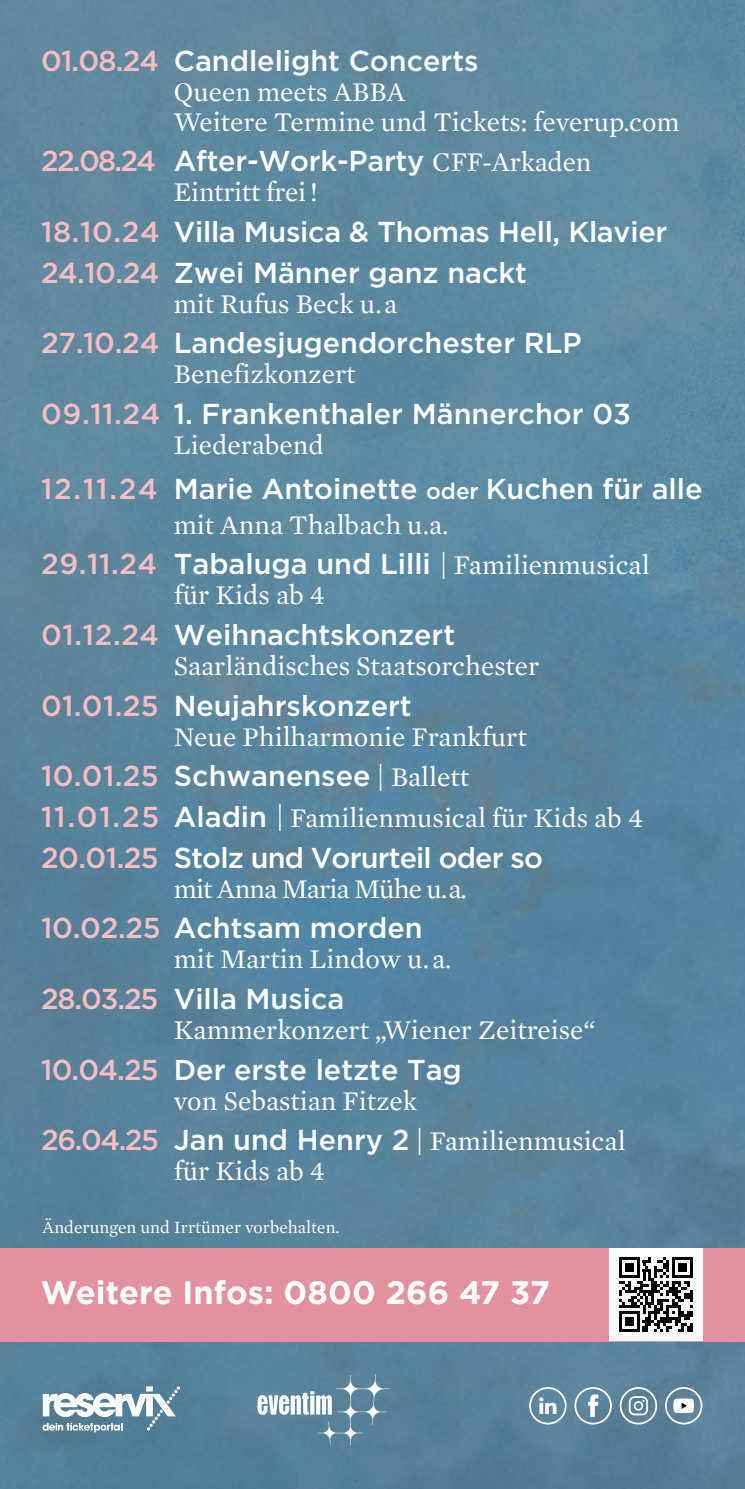
<style>
.page{position:relative;width:745px;height:1489px;background:#fff}
.page>*{position:absolute;margin:0;border:0;box-sizing:border-box;transform-origin:0 0}
.t1{font:700 32.5px "Gotham";color:#fff}
.t2{font:500 28.75px/40.5px "Gotham CFF";color:#fff}
.t3{font:500 28.75px "Gotham CFF";letter-spacing:-.03em;color:#fff}
.t4{font:27.5px/30px "Mercury Text G1";color:#fff}
.t5{font:27.5px "Mercury Text G1";letter-spacing:-.03em;color:#fff}
.t6{font:17.5px "Mercury Text G1";color:#fff}
.s1{color:#f7bdc3}
.s2{font-family:"Mercury Text G1";font-weight:400;font-size:27.5px}
.s3{font-size:22.5px}
.s4{font-family:"Mercury Text G1";font-weight:400}
.s5{font-family:"Gotham CFF";font-weight:500;font-size:28.75px;color:#f7bdc3}
.s6{font-family:"Gotham CFF";font-weight:500;font-size:28.75px}
.s7{font-size:28.75px}
</style>
<div class="page">
<img style="left:0;top:0;width:744px;height:1488px">
<svg style="left:43px;top:1385px;width:137px;height:47px"></svg>
<svg style="left:257px;top:1374px;width:132px;height:70px;background:#7295aa"></svg>
<div style="left:574px;top:1386px;width:37px;height:38px;border:2px solid #fff;border-radius:50%"></div>
<svg style="left:587px;top:1394px;width:11px;height:22px"></svg>
<svg style="left:628px;top:1395px;width:19px;height:20px"></svg>
<div style="left:619px;top:1386px;width:37px;height:38px;border:2px solid #fff;border-radius:50%"></div>
<svg style="left:539px;top:1397px;width:17px;height:16px"></svg>
<div style="left:529px;top:1386px;width:37px;height:38px;border:2px solid #fff;border-radius:50%"></div>
<div style="left:664px;top:1386px;width:38px;height:38px;border:2px solid #fff;border-radius:50%"></div>
<svg style="left:673px;top:1398px;width:20px;height:14px"></svg>
<div style="left:0;top:1247px;width:744px;height:94px;background:#e1929e"></div>
<div style="left:609px;top:1247px;width:93px;height:93px;background:#fff"></div>
<svg style="left:619px;top:1257px;width:73px;height:74px"></svg>
<hr style="left:618px;top:1328px;width:21px;height:3px;background:#000">
<div style="left:624px;top:1316px;width:9px;height:9px;background:#000"></div>
<p class="t2" style="left:41px;top:39px;width:438px"><span class="s1">01.08.24</span> Candlelight Concerts</p>
<p class="t4" style="left:174px;top:75px;width:507px">Queen meets ABBA<br>Weitere Termine und Tickets: feverup.com</p>
<p class="t2" style="left:41px;top:140px;width:551px"><span class="s1">22.08.24</span> After-Work-Party <span class="s2">CFF-Arkaden</span></p>
<p class="t4" style="left:174px;top:176px;width:145px">Eintritt frei !</p>
<p class="t2" style="left:41px;top:211px;width:627px"><span class="s1">18.10.24</span> Villa Musica &amp; Thomas Hell, Klavier<br><span class="s1">24.10.24</span> Zwei Männer ganz nackt</p>
<p class="t4" style="left:174px;top:287px;width:225px">mit Rufus Beck u. a</p>
<p class="t2" style="left:41px;top:322px;width:541px"><span class="s1">27.10.24</span> Landesjugendorchester RLP</p>
<p class="t4" style="left:174px;top:358px;width:183px">Benefizkonzert</p>
<p class="t2" style="left:41px;top:393px;width:591px"><span class="s1">09.11.24</span> 1. Frankenthaler Männerchor 03</p>
<p class="t4" style="left:174px;top:428px;width:151px">Liederabend</p>
<p class="t2" style="left:41px;top:468px;width:662px"><span class="s1">12.11.24</span> Marie Antoinette <span class="s3">oder</span> Kuchen für alle</p>
<p class="t4" style="left:174px;top:508px;width:276px">mit Anna Thalbach u.a.</p>
<p class="t2" style="left:41px;top:543px;width:609px"><span class="s1">29.11.24</span> Tabaluga und Lilli <span class="s4">|</span> <span class="s2">Familienmusical</span></p>
<p class="t4" style="left:174px;top:578px;width:153px">für Kids ab 4</p>
<p class="t2" style="left:41px;top:613px;width:415px"><span class="s1">01.12.24</span> Weihnachtskonzert</p>
<p class="t4" style="left:174px;top:649px;width:367px">Saarländisches Staatsorchester</p>
<p class="t2" style="left:41px;top:684px;width:372px"><span class="s1">01.01.25</span> Neujahrskonzert</p>
<p class="t4" style="left:174px;top:720px;width:354px">Neue Philharmonie Frankfurt</p>
<p class="t2" style="left:41px;top:755px;width:429px"><span class="s1">10.01.25</span> Schwanensee <span class="s4">|</span> <span class="s2">Ballett</span></p>
<p class="t4" style="left:41px;top:801px;width:603px"><span class="s5">11.01.25</span> <span class="s6">Aladin</span> <span class="s7">|</span> Familienmusical für Kids ab 4</p>
<p class="t3" style="left:41px;top:841px;width:503px"><span class="s1">20.01.25</span> Stolz und Vorurteil oder so</p>
<p class="t5" style="left:174px;top:868px;width:294px">mit Anna Maria Mühe u.a.</p>
<p class="t2" style="left:41px;top:907px;width:382px"><span class="s1">10.02.25</span> Achtsam morden</p>
<p class="t4" style="left:174px;top:942px;width:279px">mit Martin Lindow u. a.</p>
<p class="t2" style="left:41px;top:977px;width:304px"><span class="s1">28.03.25</span> Villa Musica</p>
<p class="t4" style="left:174px;top:1013px;width:423px">Kammerkonzert „Wiener Zeitreise“</p>
<p class="t2" style="left:41px;top:1048px;width:422px"><span class="s1">10.04.25</span> Der erste letzte Tag</p>
<p class="t4" style="left:41px;top:1078px;width:585px;line-height:40.8px;text-indent:132px">von Sebastian Fitzek<br><span class="s5">26.04.25</span> <span class="s6">Jan und Henry 2</span> <span class="s7">|</span> Familienmusical</p>
<p class="t4" style="left:174px;top:1154px;width:153px">für Kids ab 4</p>
<p class="t6" style="left:43px;top:1214px;width:298px">Änderungen und Irrtümer vorbehalten.</p>
<p class="t1" style="left:41px;top:1270px;width:510px">Weitere Infos: 0800 266 47 37</p>
</div>
